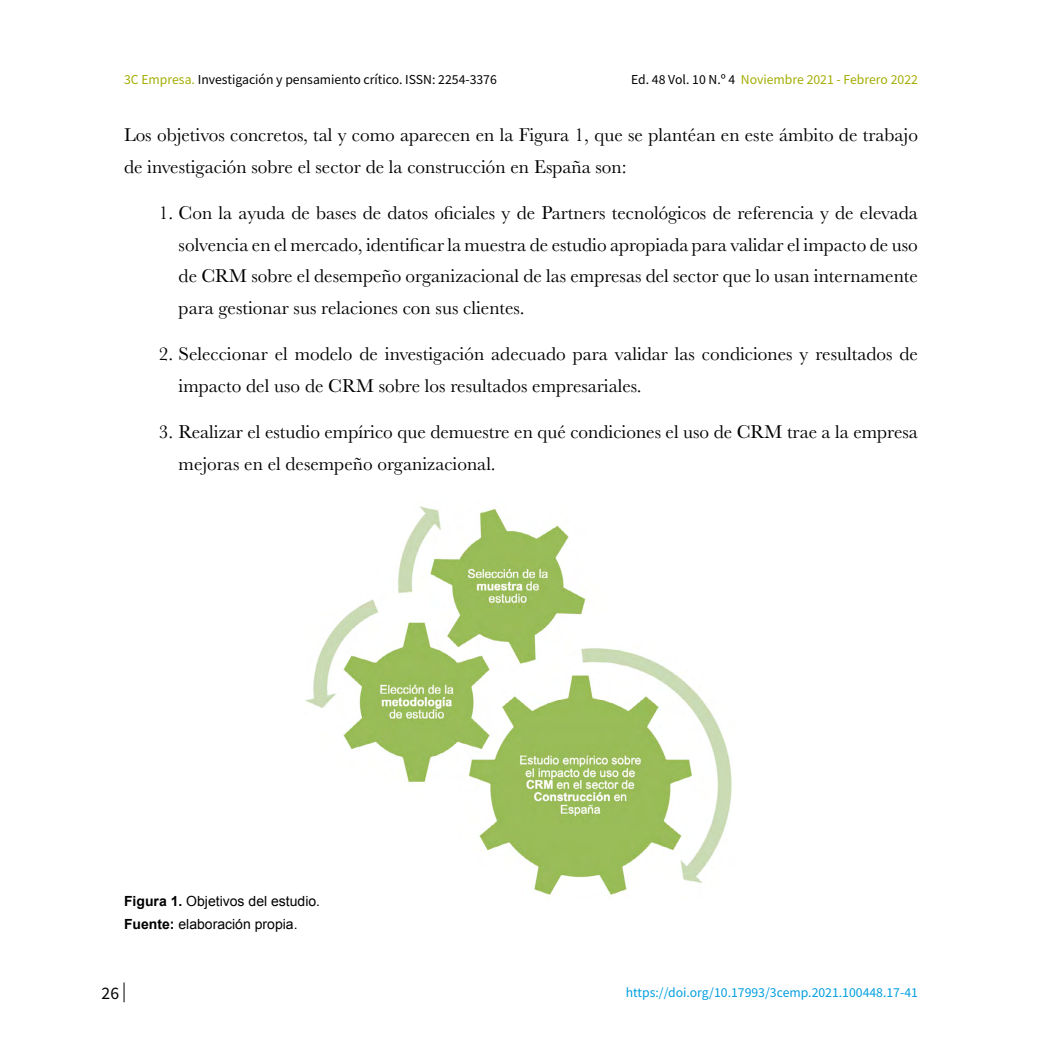
<style>
.page{position:relative;width:1042px;height:1042px;background:#fff}
.page>*{position:absolute;margin:0;border:0;box-sizing:border-box;transform-origin:0 0}
.t1{font:19.25px/31.5px "Baskerville";color:#000}
.t2{font:15.75px "Noto Sans HK";color:#000}
.t3{font:14px/22.4px "Arial";color:#000}
.t4{font:12.25px "Noto Sans HK";color:#000}
.t5{font:12.25px "Noto Sans HK";color:#009ee0}
.t6{font:12.25px "Noto Sans HK";color:#a3ad03}
.s1{color:#a3ad03}
.s2{color:#000}
.s3{font-weight:700}
</style>
<div class="page">
<svg style="left:124px;top:982px;width:1px;height:20px"></svg>
<img style="left:306px;top:505px;width:426px;height:391px">
<p class="t4" style="left:124px;top:73px;width:374px"><span class="s1">3C Empresa.</span> Investigación y pensamiento crítico. ISSN: 2254-3376</p>
<p class="t6" style="left:631px;top:73px;width:288px"><span class="s2">Ed. 48 Vol. 10 N.º 4</span> Noviembre 2021 - Febrero 2022</p>
<p class="t1" style="left:124px;top:120px;width:795px">Los objetivos concretos, tal y como aparecen en la Figura 1, que se plantéan en este ámbito de trabajo de investigación sobre el sector de la construcción en España son:</p>
<p class="t1" style="left:179px;top:197px;width:741px;text-align:justify;text-indent:-20px">1. Con la ayuda de bases de datos oficiales y de Partners tecnológicos de referencia y de elevada solvencia en el mercado, identificar la muestra de estudio apropiada para validar el impacto de uso de CRM sobre el desempeño organizacional de las empresas del sector que lo usan internamente para gestionar sus relaciones con sus clientes.</p>
<p class="t1" style="left:179px;top:338px;width:741px;text-indent:-20px">2. Seleccionar el modelo de investigación adecuado para validar las condiciones y resultados de impacto del uso de CRM sobre los resultados empresariales.</p>
<p class="t1" style="left:179px;top:416px;width:741px;text-indent:-20px">3. Realizar el estudio empírico que demuestre en qué condiciones el uso de CRM trae a la empresa mejoras en el desempeño organizacional.</p>
<p class="t3" style="left:124px;top:890px;width:198px"><span class="s3">Figura 1.</span> Objetivos del estudio.<br><span class="s3">Fuente:</span> elaboración propia.</p>
<p class="t2" style="left:102px;top:984px;width:19px">26</p>
<p class="t5" style="left:626px;top:986px;width:294px">https://doi.org/10.17993/3cemp.2021.100448.17-41</p>
</div>
